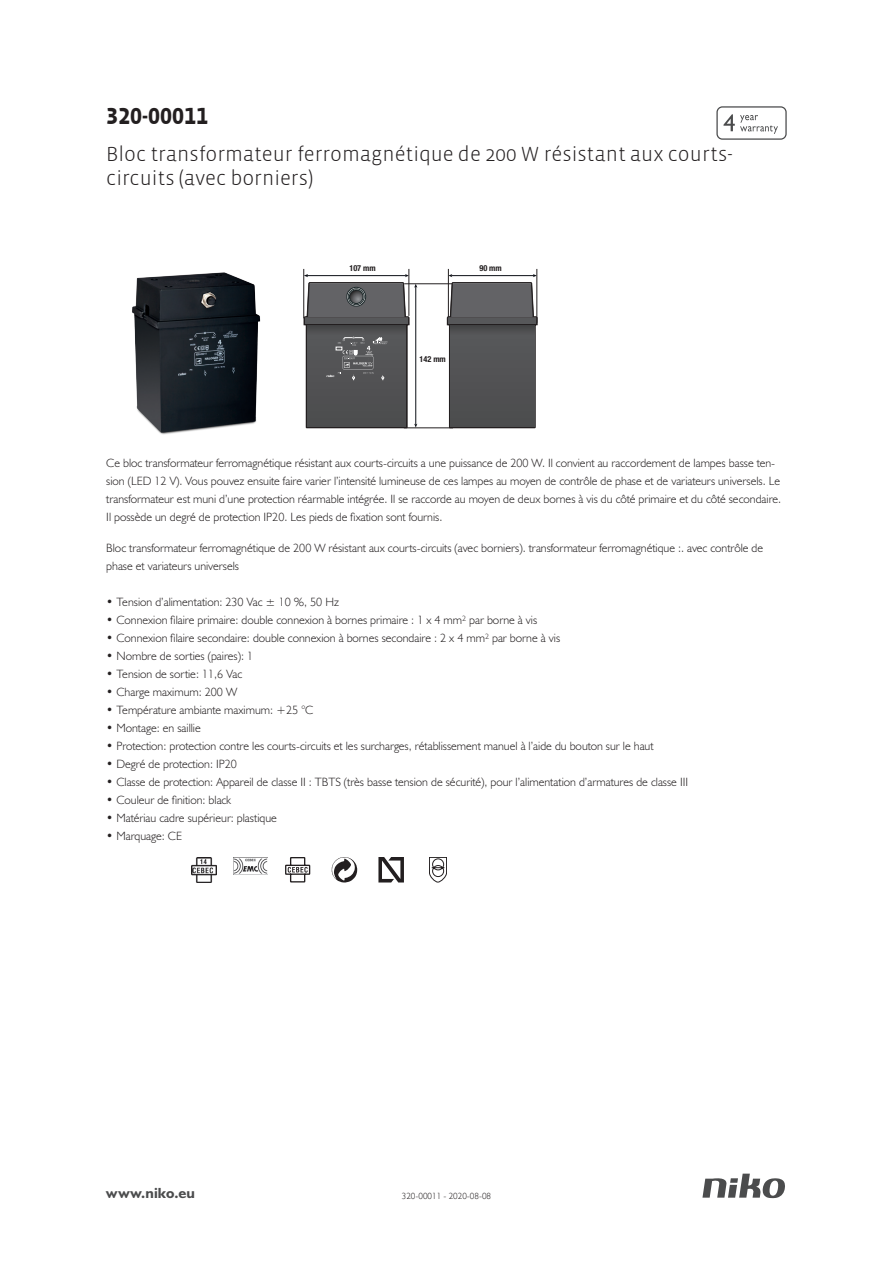
<style>
.page{position:relative;width:893px;height:1263px;background:#fff}
.page>*{position:absolute;margin:0;border:0;box-sizing:border-box;transform-origin:0 0}
.t1{font:700 24px "Vista Sans Alt";color:#231f20}
.t2{font:300 21px/24px "Vista Sans";color:#231f20}
.t3{font:700 15px "Humanist 521 BT";letter-spacing:.01em;color:#4b4c4d}
.t4{font:300 12px/18px "Humanist 521 BT";color:#231f20}
.t5{font:300 9px "Humanist 521 BT";color:#231f20}
.t6{font:700 condensed 8.25px "Helvetica Neue LT Pro";color:#231f20}
</style>
<div class="page">
<img style="left:132px;top:272px;width:129px;height:163px">
<hr style="left:404px;top:428px;width:49px;height:1px;background:#231f20">
<hr style="left:404px;top:283px;width:52px;height:1px;background:#231f20">
<hr style="left:409px;top:269px;width:1px;height:46px;background:#231f20">
<hr style="left:303px;top:269px;width:1px;height:49px;background:#231f20">
<hr style="left:537px;top:269px;width:1px;height:53px;background:#231f20">
<hr style="left:448px;top:269px;width:1px;height:56px;background:#231f20">
<svg style="left:304px;top:274px;width:113px;height:154px;background:#6a6b6c"></svg>
<svg style="left:347px;top:287px;width:19px;height:19px"></svg>
<div style="left:347px;top:287px;width:19px;height:19px;border:1px solid #1a2628;border-radius:50%"></div>
<svg style="left:348px;top:289px;width:16px;height:16px"></svg>
<div style="left:348px;top:288px;width:16px;height:17px;border:1px solid #1a2628;border-radius:50%"></div>
<svg style="left:349px;top:290px;width:14px;height:13px"></svg>
<div style="left:349px;top:290px;width:14px;height:14px;border:1px solid #1a2628;border-radius:50%"></div>
<svg style="left:446px;top:274px;width:91px;height:154px"></svg>
<div style="left:448px;top:318px;width:88px;height:6px;background:#57585a"></div>
<div style="left:450px;top:324px;width:84px;height:103px;background:#515153"></div>
<hr style="left:448px;top:324px;width:89px;height:1px;background:#231f20">
<img style="left:191px;top:857px;width:26px;height:25px">
<img style="left:234px;top:857px;width:34px;height:17px">
<svg style="left:285px;top:857px;width:25px;height:25px"></svg>
<svg style="left:332px;top:857px;width:25px;height:25px"></svg>
<svg style="left:378px;top:857px;width:26px;height:25px"></svg>
<svg style="left:429px;top:857px;width:18px;height:25px"></svg>
<svg style="left:716px;top:106px;width:71px;height:34px"></svg>
<svg style="left:702px;top:1173px;width:83px;height:25px"></svg>
<h1 class="t1" style="left:106px;top:101px;width:103px">320-00011</h1>
<h2 class="t2" style="left:106px;top:142px;width:628px">Bloc transformateur ferromagnétique de 200 W résistant aux courts&shy;circuits (avec borniers)</h2>
<p class="t6" style="left:349px;top:263px;width:28px">107 mm</p>
<p class="t6" style="left:479px;top:263px;width:24px">90 mm</p>
<p class="t6" style="left:419px;top:354px;width:28px">142 mm</p>
<p class="t4" style="left:106px;top:454px;width:676px">Ce bloc transformateur ferromagnétique résistant aux courts-circuits a une puissance de 200 W. Il convient au raccordement de lampes basse ten&shy;sion (LED 12 V). Vous pouvez ensuite faire varier l’intensité lumineuse de ces lampes au moyen de contrôle de phase et de variateurs universels. Le transformateur est muni d’une protection réarmable intégrée. Il se raccorde au moyen de deux bornes à vis du côté primaire et du côté secondaire.<br>Il possède un degré de protection IP20. Les pieds de fixation sont fournis.</p>
<p class="t4" style="left:106px;top:539px;width:658px">Bloc transformateur ferromagnétique de 200 W résistant aux courts-circuits (avec borniers). transformateur ferromagnétique :. avec contrôle de phase et variateurs universels</p>
<p class="t4" style="left:106px;top:593px;width:234px">• Tension d’alimentation: 230 Vac ± 10 %, 50 Hz</p>
<p class="t4" style="left:106px;top:611px;width:432px">• Connexion filaire primaire: double connexion à bornes primaire : 1 x 4 mm² par borne à vis</p>
<p class="t4" style="left:106px;top:629px;width:455px">• Connexion filaire secondaire: double connexion à bornes secondaire : 2 x 4 mm² par borne à vis</p>
<p class="t4" style="left:106px;top:647px;width:148px">• Nombre de sorties (paires): 1</p>
<p class="t4" style="left:106px;top:665px;width:137px">• Tension de sortie: 11,6 Vac</p>
<p class="t4" style="left:106px;top:683px;width:132px">• Charge maximum: 200 W</p>
<p class="t4" style="left:106px;top:701px;width:209px">• Température ambiante maximum: +25 °C</p>
<p class="t4" style="left:106px;top:719px;width:96px">• Montage: en saillie</p>
<p class="t4" style="left:106px;top:737px;width:549px">• Protection: protection contre les courts-circuits et les surcharges, rétablissement manuel à l’aide du bouton sur le haut</p>
<p class="t4" style="left:106px;top:755px;width:132px">• Degré de protection: IP20</p>
<p class="t4" style="left:106px;top:773px;width:583px">• Classe de protection: Appareil de classe II : TBTS (très basse tension de sécurité), pour l’alimentation d’armatures de classe III</p>
<p class="t4" style="left:106px;top:791px;width:126px">• Couleur de finition: black</p>
<p class="t4" style="left:106px;top:809px;width:172px">• Matériau cadre supérieur: plastique</p>
<p class="t4" style="left:106px;top:827px;width:77px">• Marquage: CE</p>
<p class="t3" style="left:106px;top:1184px;width:90px">www.niko.eu</p>
<p class="t5" style="left:402px;top:1190px;width:91px">320-00011 - 2020-08-08</p>
</div>
